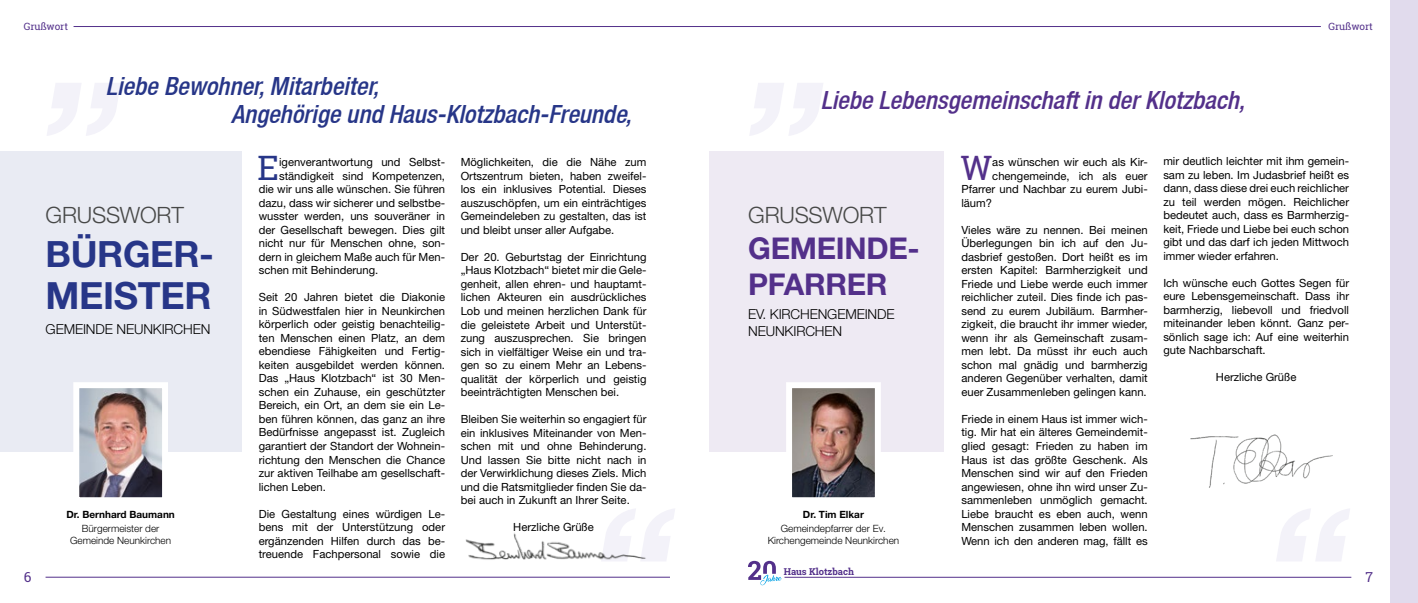
<style>
.page{position:relative;width:1418px;height:603px;background:#fff}
.page>*{position:absolute;margin:0;border:0;box-sizing:border-box;transform-origin:0 0}
.t1{font:700 37.5px "Helvetica Neue LT Pro";letter-spacing:-.01em;color:#273688}
.t2{font:700 36.25px "Helvetica Neue LT Pro";letter-spacing:-.01em;color:#273688}
.t3{font:33.62px "Roboto Slab";color:#273688}
.t4{font:33.62px "Roboto Slab";color:#53308a}
.t5{font:700 30px/36px "Helvetica Neue LT Pro";letter-spacing:-.01em;color:#53308a}
.t6{font:italic 500 condensed 25px/27.5px "Helvetica Neue LT";color:#273688}
.t7{font:italic 500 condensed 25px "Helvetica Neue LT";color:#53308a}
.t8{font:300 22.5px "Helvetica Neue LT Pro";letter-spacing:-.01em;color:#474847}
.t9{font:300 13.75px/16.5px "Helvetica Neue LT Pro";letter-spacing:-.01em;color:#000}
.t10{font:13.75px "Roboto Slab";color:#53308a}
.t11{font:11.25px/13.5px "Helvetica Neue LT Std";color:#000;text-align:justify}
.t12{font:300 10px/12px "Helvetica Neue LT Pro";color:#000;text-align:center}
.t13{font:700 10px "Helvetica Neue LT Pro";color:#000}
.t14{font:10px "Roboto Slab";letter-spacing:-.01em;color:#53308a}
.t15{font:700 9.38px "Roboto Slab";color:#53308a}
</style>
<div class="page">
<svg style="left:607px;top:509px;width:68px;height:52px"></svg>
<svg style="left:1276px;top:509px;width:74px;height:52px"></svg>
<svg style="left:47px;top:83px;width:73px;height:53px"></svg>
<svg style="left:750px;top:83px;width:73px;height:53px"></svg>
<div style="left:0;top:151px;width:241px;height:300px;background:#e9ebf3"></div>
<div style="left:709px;top:151px;width:235px;height:300px;background:#eeeaf3"></div>
<hr style="left:74px;top:26px;width:1246px;height:1px;background:#53308a">
<hr style="left:46px;top:576px;width:624px;height:1px;background:#53308a">
<img style="left:465px;top:531px;width:183px;height:30px">
<img style="left:80px;top:389px;width:81px;height:107px">
<div style="left:73px;top:382px;width:95px;height:121px;border:6px solid #fff"></div>
<img style="left:793px;top:389px;width:80px;height:107px">
<div style="left:786px;top:382px;width:94px;height:121px;border:6px solid #fff"></div>
<hr style="left:784px;top:576px;width:567px;height:1px;background:#53308a">
<svg style="left:748px;top:560px;width:33px;height:25px"></svg>
<div style="left:1390px;top:0;width:27px;height:602px;background:#e1dbed"></div>
<img style="left:1190px;top:434px;width:142px;height:54px">
<p class="t14" style="left:24px;top:19px;width:46px">Grußwort</p>
<h3 class="t6" style="left:231px;top:72px;width:402px;text-indent:-125px">Liebe Bewohner, Mitarbeiter,<br>Angehörige und Haus-Klotzbach-Freunde,</h3>
<h3 class="t8" style="left:46px;top:201px;width:140px">GRUSSWORT</h3>
<h2 class="t2" style="left:46px;top:231px;width:170px">BÜRGER-</h2>
<h1 class="t1" style="left:46px;top:273px;width:167px">MEISTER</h1>
<p class="t9" style="left:46px;top:321px;width:166px">GEMEINDE NEUNKIRCHEN</p>
<p class="t10" style="left:24px;top:567px;width:9px">6</p>
<p class="t13" style="left:66px;top:508px;width:110px">Dr. Bernhard Baumann</p>
<p class="t12" style="left:70px;top:522px;width:102px">Bürgermeister der<br>Gemeinde Neunkirchen</p>
<h3 class="t3" style="left:257px;top:144px;width:23px">E</h3>
<p class="t11" style="left:279px;top:155px;width:167px">igenverantwortung und Selbst-</p>
<p class="t11" style="left:279px;top:169px;width:167px">ständigkeit sind Kompetenzen,</p>
<p class="t11" style="left:259px;top:182px;width:188px">die wir uns alle wünschen. Sie führen</p>
<p class="t11" style="left:259px;top:196px;width:188px">dazu, dass wir sicherer und selbstbe-</p>
<p class="t11" style="left:259px;top:209px;width:188px">wusster werden, uns souveräner in</p>
<p class="t11" style="left:259px;top:223px;width:188px">der Gesellschaft bewegen. Dies gilt</p>
<p class="t11" style="left:259px;top:236px;width:188px">nicht nur für Menschen ohne, son-</p>
<p class="t11" style="left:259px;top:250px;width:188px">dern in gleichem Maße auch für Men-</p>
<p class="t11" style="left:259px;top:263px;width:121px">schen mit Behinderung.</p>
<p class="t11" style="left:259px;top:290px;width:188px">Seit 20 Jahren bietet die Diakonie in Südwestfalen hier in Neunkirchen körperlich oder geistig benachteilig&shy;ten Menschen einen Platz, an dem ebendiese Fähigkeiten und Fertig&shy;keiten ausgebildet werden können.<br>Das „Haus Klotzbach“ ist 30 Men&shy;schen ein Zuhause, ein geschützter Bereich, ein Ort, an dem sie ein Le&shy;ben führen können, das ganz an ihre Bedürfnisse angepasst ist. Zugleich garantiert der Standort der Wohnein&shy;richtung den Menschen die Chance zur aktiven Teilhabe am gesellschaft&shy;lichen Leben.</p>
<p class="t11" style="left:259px;top:506px;width:188px">Die Gestaltung eines würdigen Le&shy;bens mit der Unterstützung oder ergänzenden Hilfen durch das be&shy;treuende Fachpersonal sowie die</p>
<p class="t11" style="left:461px;top:155px;width:187px">Möglichkeiten, die die Nähe zum Ortszentrum bieten, haben zweifel&shy;los ein inklusives Potential. Dieses auszuschöpfen, um ein einträchtiges Gemeindeleben zu gestalten, das ist und bleibt unser aller Aufgabe.</p>
<p class="t11" style="left:461px;top:250px;width:187px">Der 20. Geburtstag der Einrichtung „Haus Klotzbach“ bietet mir die Gele&shy;genheit, allen ehren- und hauptamt&shy;lichen Akteuren ein ausdrückliches Lob und meinen herzlichen Dank für die geleistete Arbeit und Unterstüt&shy;zung auszusprechen. Sie bringen sich in vielfältiger Weise ein und tra&shy;gen so zu einem Mehr an Lebens&shy;qualität der körperlich und geistig beeinträchtigten Menschen bei.</p>
<p class="t11" style="left:461px;top:412px;width:187px">Bleiben Sie weiterhin so engagiert für ein inklusives Miteinander von Men&shy;schen mit und ohne Behinderung.<br>Und lassen Sie bitte nicht nach in der Verwirklichung dieses Ziels. Mich und die Ratsmitglieder finden Sie da&shy;bei auch in Zukunft an Ihrer Seite.</p>
<p class="t11" style="left:513px;top:520px;width:82px">Herzliche Grüße</p>
<h3 class="t7" style="left:820px;top:85px;width:425px">Liebe Lebensgemeinschaft in der Klotzbach,</h3>
<p class="t14" style="left:1328px;top:19px;width:46px">Grußwort</p>
<h3 class="t8" style="left:748px;top:201px;width:140px">GRUSSWORT</h3>
<h3 class="t5" style="left:748px;top:230px;width:173px">GEMEINDE-<br>PFARRER</h3>
<p class="t9" style="left:748px;top:305px;width:148px">EV. KIRCHENGEMEINDE<br>NEUNKIRCHEN</p>
<p class="t13" style="left:803px;top:508px;width:62px">Dr. Tim Elkar</p>
<p class="t12" style="left:767px;top:522px;width:133px">Gemeindepfarrer der Ev.<br>Kirchengemeinde Neunkirchen</p>
<p class="t15" style="left:783px;top:564px;width:72px">Haus Klotzbach</p>
<h3 class="t4" style="left:961px;top:144px;width:33px">W</h3>
<p class="t11" style="left:992px;top:155px;width:157px">as wünschen wir euch als Kir-</p>
<p class="t11" style="left:992px;top:169px;width:157px">chengemeinde, ich als euer</p>
<p class="t11" style="left:961px;top:182px;width:188px">Pfarrer und Nachbar zu eurem Jubi-</p>
<p class="t11" style="left:961px;top:196px;width:32px">läum?</p>
<p class="t11" style="left:961px;top:223px;width:188px">Vieles wäre zu nennen. Bei meinen Überlegungen bin ich auf den Ju&shy;dasbrief gestoßen. Dort heißt es im ersten Kapitel: Barmherzigkeit und Friede und Liebe werde euch immer reichlicher zuteil. Dies finde ich pas&shy;send zu eurem Jubiläum. Barmher&shy;zigkeit, die braucht ihr immer wieder, wenn ihr als Gemeinschaft zusam&shy;men lebt. Da müsst ihr euch auch schon mal gnädig und barmherzig anderen Gegenüber verhalten, damit euer Zusammenleben gelingen kann.</p>
<p class="t11" style="left:961px;top:412px;width:188px">Friede in einem Haus ist immer wich&shy;tig. Mir hat ein älteres Gemeindemit&shy;glied gesagt: Frieden zu haben im Haus ist das größte Geschenk. Als Menschen sind wir auf den Frieden angewiesen, ohne ihn wird unser Zu&shy;sammenleben unmöglich gemacht.<br>Liebe braucht es eben auch, wenn Menschen zusammen leben wollen.<br>Wenn ich den anderen mag, fällt es</p>
<p class="t11" style="left:1163px;top:154px;width:187px">mir deutlich leichter mit ihm gemein&shy;sam zu leben. Im Judasbrief heißt es dann, dass diese drei euch reichlicher zu teil werden mögen. Reichlicher bedeutet auch, dass es Barmherzig&shy;keit, Friede und Liebe bei euch schon gibt und das darf ich jeden Mittwoch immer wieder erfahren.</p>
<p class="t11" style="left:1163px;top:276px;width:187px">Ich wünsche euch Gottes Segen für eure Lebensgemeinschaft. Dass ihr barmherzig, liebevoll und friedvoll miteinander leben könnt. Ganz per&shy;sönlich sage ich: Auf eine weiterhin gute Nachbarschaft.</p>
<p class="t11" style="left:1215px;top:370px;width:82px">Herzliche Grüße</p>
<p class="t10" style="left:1365px;top:567px;width:9px">7</p>
</div>
